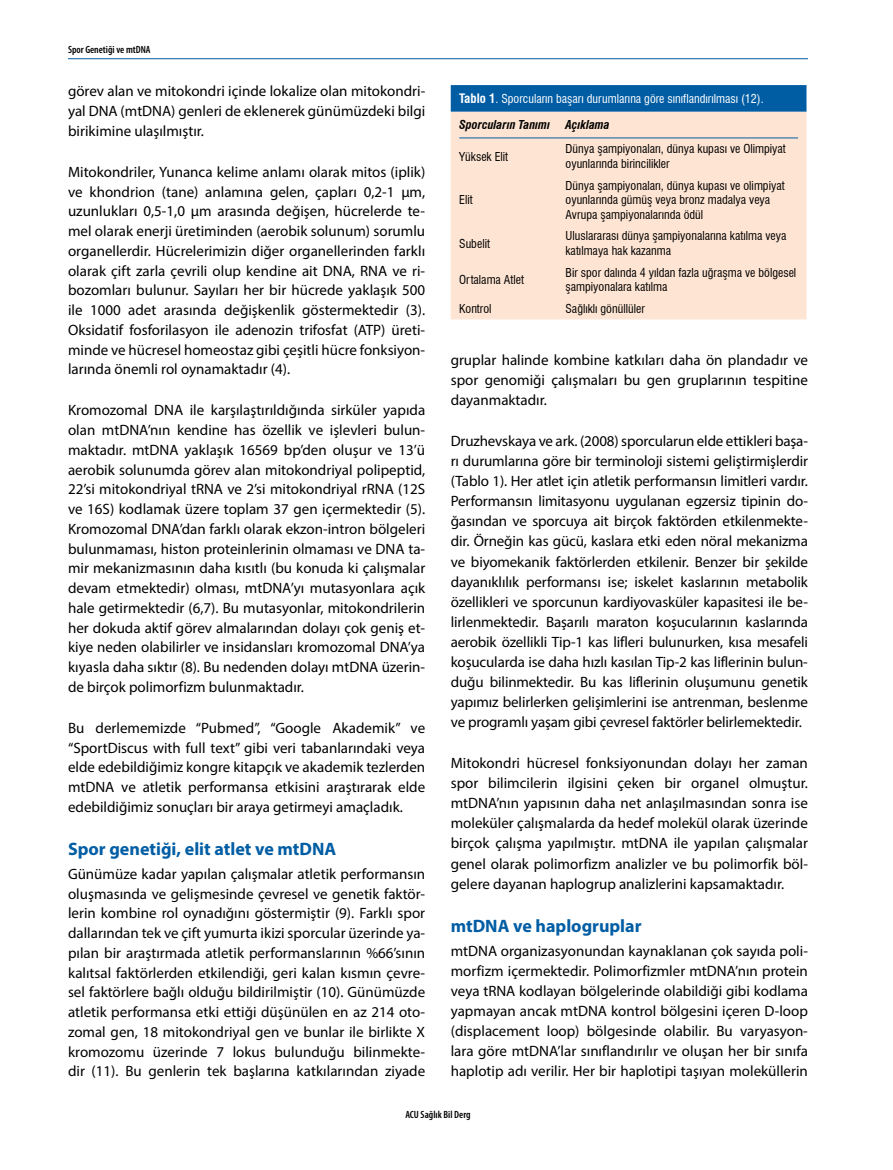
<style>
.page{position:relative;width:893px;height:1170px;background:#fff}
.page>*{position:absolute;margin:0;border:0;box-sizing:border-box;transform-origin:0 0}
.t1{font:700 18px "Myriad Pro";color:#005da4}
.t2{font:15px/19.8px "Myriad Pro";color:#000;text-align:justify}
.t3{font:condensed 12px/14.4px "Swiss 721 BT";color:#000}
.t4{font:condensed 12px/26.1px "Swiss 721 BT";color:#fff}
.t5{font:italic 700 condensed 12px "Swiss 721 BT";color:#000}
.t6{font:600 condensed 10.5px "Myriad Pro";color:#000}
.s1{font-weight:700;font-size:12.75px}
.s2{font-weight:700;font-style:italic;color:#000}
</style>
<div class="page">
<hr style="left:68px;top:58px;width:740px;height:1px;background:#005da4">
<svg style="left:451px;top:85px;width:355px;height:27px;background:#045fa5"></svg>
<div style="left:451px;top:112px;width:355px;height:207px;background:#fee4d2"></div>
<hr style="left:459px;top:137px;width:98px;height:1px;background:#005da4">
<hr style="left:557px;top:137px;width:241px;height:1px;background:#005da4">
<p class="t6" style="left:68px;top:44px;width:84px">Spor Genetiği ve mtDNA</p>
<p class="t2" style="left:68px;top:81px;width:359px">görev alan ve mitokondri içinde lokalize olan mitokondri&shy;yal DNA (mtDNA) genleri de eklenerek günümüzdeki bilgi birikimine ulaşılmıştır.</p>
<p class="t2" style="left:68px;top:162px;width:359px">Mitokondriler, Yunanca kelime anlamı olarak mitos (iplik) ve khondrion (tane) anlamına gelen, çapları 0,2-1 μm, uzunlukları 0,5-1,0 μm arasında değişen, hücrelerde te&shy;mel olarak enerji üretiminden (aerobik solunum) sorumlu organellerdir. Hücrelerimizin diğer organellerinden farklı olarak çift zarla çevrili olup kendine ait DNA, RNA ve ri&shy;bozomları bulunur. Sayıları her bir hücrede yaklaşık 500 ile 1000 adet arasında değişkenlik göstermektedir (3).<br>Oksidatif fosforilasyon ile adenozin trifosfat (ATP) üreti&shy;minde ve hücresel homeostaz gibi çeşitli hücre fonksiyon&shy;larında önemli rol oynamaktadır (4).</p>
<p class="t2" style="left:68px;top:400px;width:359px">Kromozomal DNA ile karşılaştırıldığında sirküler yapıda olan mtDNA’nın kendine has özellik ve işlevleri bulun&shy;maktadır. mtDNA yaklaşık 16569 bp’den oluşur ve 13’ü aerobik solunumda görev alan mitokondriyal polipeptid, 22’si mitokondriyal tRNA ve 2’si mitokondriyal rRNA (12S ve 16S) kodlamak üzere toplam 37 gen içermektedir (5).<br>Kromozomal DNA’dan farklı olarak ekzon-intron bölgeleri bulunmaması, histon proteinlerinin olmaması ve DNA ta&shy;mir mekanizmasının daha kısıtlı (bu konuda ki çalışmalar devam etmektedir) olması, mtDNA’yı mutasyonlara açık hale getirmektedir (6,7). Bu mutasyonlar, mitokondrilerin her dokuda aktif görev almalarından dolayı çok geniş et&shy;kiye neden olabilirler ve insidansları kromozomal DNA’ya kıyasla daha sıktır (8). Bu nedenden dolayı mtDNA üzerin&shy;de birçok polimorfizm bulunmaktadır.</p>
<p class="t2" style="left:68px;top:717px;width:359px">Bu derlememizde “Pubmed”, “Google Akademik” ve “SportDiscus with full text” gibi veri tabanlarındaki veya elde edebildiğimiz kongre kitapçık ve akademik tezlerden mtDNA ve atletik performansa etkisini araştırarak elde edebildiğimiz sonuçları bir araya getirmeyi amaçladık.</p>
<p class="t1" style="left:68px;top:837px;width:270px">Spor genetiği, elit atlet ve mtDNA</p>
<p class="t2" style="left:68px;top:863px;width:359px">Günümüze kadar yapılan çalışmalar atletik performansın oluşmasında ve gelişmesinde çevresel ve genetik faktör&shy;lerin kombine rol oynadığını göstermiştir (9). Farklı spor dallarından tek ve çift yumurta ikizi sporcular üzerinde ya&shy;pılan bir araştırmada atletik performanslarının %66’sının kalıtsal faktörlerden etkilendiği, geri kalan kısmın çevre&shy;sel faktörlere bağlı olduğu bildirilmiştir (10). Günümüzde atletik performansa etki ettiği düşünülen en az 214 oto&shy;zomal gen, 18 mitokondriyal gen ve bunlar ile birlikte X kromozomu üzerinde 7 lokus bulunduğu bilinmekte&shy;dir (11). Bu genlerin tek başlarına katkılarından ziyade</p>
<p class="t4" style="left:459px;top:86px;width:306px"><span class="s1">Tablo 1</span>. Sporcuların başarı durumlarına göre sınıflandırılması (12).<br><span class="s2">Sporcuların Tanımı</span></p>
<p class="t5" style="left:566px;top:118px;width:46px">Açıklama</p>
<p class="t3" style="left:459px;top:149px;width:51px">Yüksek Elit</p>
<p class="t3" style="left:566px;top:142px;width:222px">Dünya şampiyonaları, dünya kupası ve Olimpiyat oyunlarında birincilikler</p>
<p class="t3" style="left:459px;top:192px;width:15px">Elit</p>
<p class="t3" style="left:566px;top:178px;width:221px">Dünya şampiyonaları, dünya kupası ve olimpiyat oyunlarında gümüş veya bronz madalya veya<br>Avrupa şampiyonalarında ödül</p>
<p class="t3" style="left:459px;top:236px;width:32px">Subelit</p>
<p class="t3" style="left:566px;top:229px;width:222px">Uluslararası dünya şampiyonalarına katılma veya katılmaya hak kazanma</p>
<p class="t3" style="left:459px;top:272px;width:66px">Ortalama Atlet</p>
<p class="t3" style="left:566px;top:265px;width:232px">Bir spor dalında 4 yıldan fazla uğraşma ve bölgesel şampiyonalara katılma</p>
<p class="t3" style="left:459px;top:301px;width:34px">Kontrol</p>
<p class="t3" style="left:566px;top:301px;width:81px">Sağlıklı gönüllüler</p>
<p class="t2" style="left:451px;top:349px;width:359px">gruplar halinde kombine katkıları daha ön plandadır ve spor genomiği çalışmaları bu gen gruplarının tespitine dayanmaktadır.</p>
<p class="t2" style="left:451px;top:431px;width:359px">Druzhevskaya ve ark. (2008) sporcularun elde ettikleri başa&shy;rı durumlarına göre bir terminoloji sistemi geliştirmişlerdir (Tablo 1). Her atlet için atletik performansın limitleri vardır.<br>Performansın limitasyonu uygulanan egzersiz tipinin do&shy;ğasından ve sporcuya ait birçok faktörden etkilenmekte&shy;dir. Örneğin kas gücü, kaslara etki eden nöral mekanizma ve biyomekanik faktörlerden etkilenir. Benzer bir şekilde dayanıklılık performansı ise; iskelet kaslarının metabolik özellikleri ve sporcunun kardiyovasküler kapasitesi ile be&shy;lirlenmektedir. Başarılı maraton koşucularının kaslarında aerobik özellikli Tip-1 kas lifleri bulunurken, kısa mesafeli koşucularda ise daha hızlı kasılan Tip-2 kas liflerinin bulun&shy;duğu bilinmektedir. Bu kas liflerinin oluşumunu genetik yapımız belirlerken gelişimlerini ise antrenman, beslenme ve programlı yaşam gibi çevresel faktörler belirlemektedir.</p>
<p class="t2" style="left:451px;top:752px;width:359px">Mitokondri hücresel fonksiyonundan dolayı her zaman spor bilimcilerin ilgisini çeken bir organel olmuştur. mtDNA’nın yapısının daha net anlaşılmasından sonra ise moleküler çalışmalarda da hedef molekül olarak üzerinde birçok çalışma yapılmıştır. mtDNA ile yapılan çalışmalar genel olarak polimorfizm analizler ve bu polimorfik böl&shy;gelere dayanan haplogrup analizlerini kapsamaktadır.</p>
<p class="t1" style="left:451px;top:913px;width:192px">mtDNA ve haplogruplar</p>
<p class="t2" style="left:451px;top:940px;width:359px">mtDNA organizasyonundan kaynaklanan çok sayıda poli&shy;morfizm içermektedir. Polimorfizmler mtDNA’nın protein veya tRNA kodlayan bölgelerinde olabildiği gibi kodlama yapmayan ancak mtDNA kontrol bölgesini içeren D-loop (displacement loop) bölgesinde olabilir. Bu varyasyon&shy;lara göre mtDNA’lar sınıflandırılır ve oluşan her bir sınıfa haplotip adı verilir. Her bir haplotipi taşıyan moleküllerin</p>
<p class="t6" style="left:405px;top:1108px;width:67px">ACU Sağlık Bil Derg</p>
</div>
